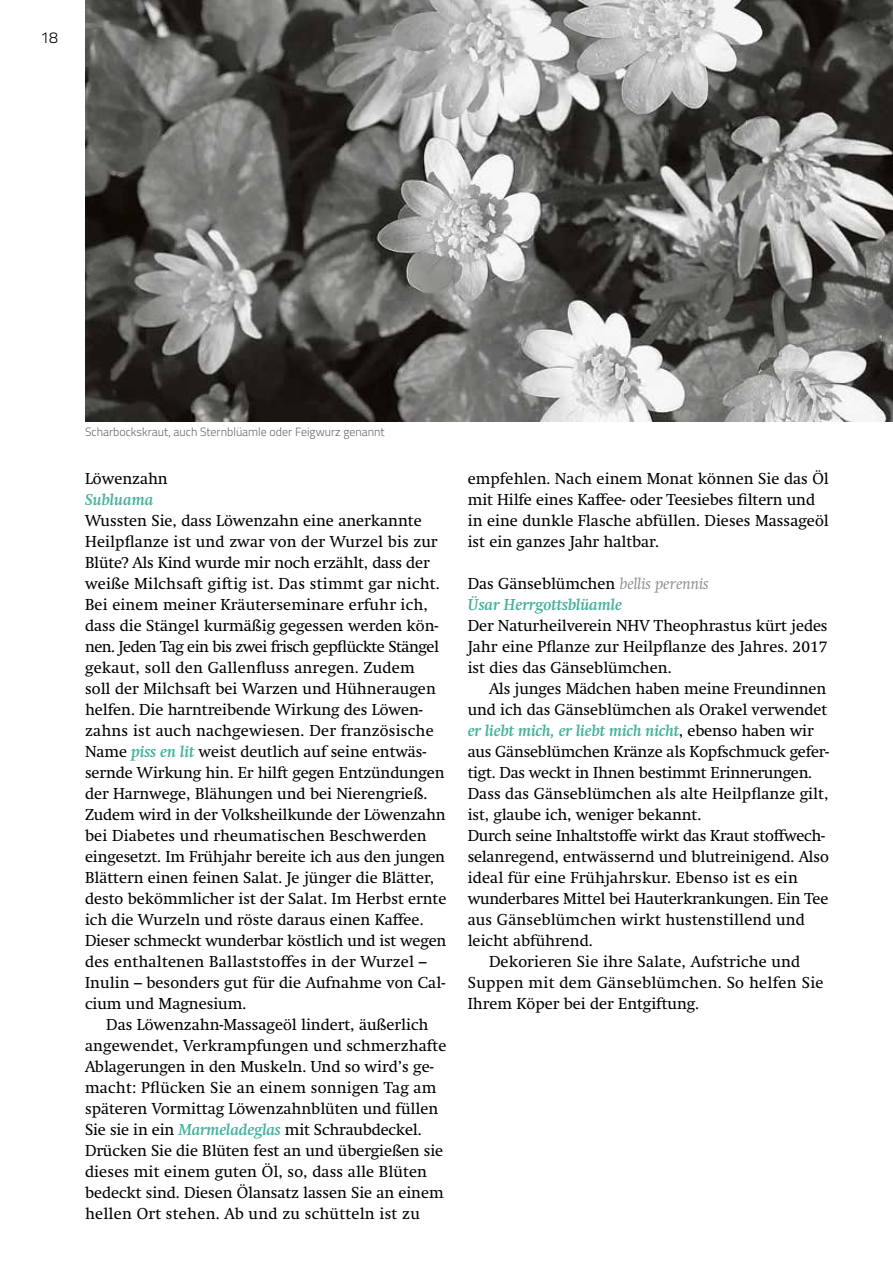
<style>
.page{position:relative;width:893px;height:1263px;background:#fff}
.page>*{position:absolute;margin:0;border:0;box-sizing:border-box;transform-origin:0 0}
.t1{font:15.75px/21px "Swift";color:#000}
.t2{font:italic 700 15.75px/21px "Swift";color:#45b29c}
.t3{font:15.75px "Swift";letter-spacing:.02em;color:#000}
.t4{font:300 15.75px "Titillium";color:#000}
.t5{font:300 12px "Titillium";color:#6a6864}
.s1{font-weight:700;font-style:italic;color:#45b29c}
.s2{font-weight:400;font-style:normal;color:#000}
.s3{font-weight:400;color:#949290}
</style>
<div class="page">
<img style="left:85px;top:0;width:808px;height:421px">
<p class="t4" style="left:40px;top:26px;width:19px">18</p>
<p class="t5" style="left:85px;top:424px;width:301px">Scharbockskraut, auch Sternblüamle oder Feigwurz genannt</p>
<p class="t1" style="left:85px;top:468px;width:84px">Löwenzahn</p>
<p class="t2" style="left:85px;top:489px;width:70px">Subluama</p>
<p class="t1" style="left:85px;top:510px;width:363px">Wussten Sie, dass Löwenzahn eine anerkannte Heilpflanze ist und zwar von der Wurzel bis zur Blüte? Als Kind wurde mir noch erzählt, dass der weiße Milchsaft giftig ist. Das stimmt gar nicht.<br>Bei einem meiner Kräuterseminare erfuhr ich, dass die Stängel kurmäßig gegessen werden kön&shy;nen. Jeden Tag ein bis zwei frisch gepflückte Stängel gekaut, soll den Gallenfluss anregen. Zudem<br>soll der Milchsaft bei Warzen und Hühneraugen helfen. Die harntreibende Wirkung des Löwen&shy;zahns ist auch nachgewiesen. Der französische Name <span class="s1">piss en lit</span> weist deutlich auf seine entwäs&shy;sernde Wirkung hin. Er hilft gegen Entzündungen der Harnwege, Blähungen und bei Nierengrieß.<br>Zudem wird in der Volksheilkunde der Löwenzahn bei Diabetes und rheumatischen Beschwerden eingesetzt. Im Frühjahr bereite ich aus den jungen Blättern einen feinen Salat. Je jünger die Blätter, desto bekömmlicher ist der Salat. Im Herbst ernte ich die Wurzeln und röste daraus einen Kaffee.<br>Dieser schmeckt wunderbar köstlich und ist wegen des enthaltenen Ballaststoffes in der Wurzel – Inulin – besonders gut für die Aufnahme von Cal&shy;cium und Magnesium.</p>
<p class="t1" style="left:85px;top:1014px;width:363px;text-indent:21px">Das Löwenzahn-Massageöl lindert, äußerlich angewendet, Verkrampfungen und schmerzhafte Ablagerungen in den Muskeln. Und so wird’s ge&shy;macht: Pflücken Sie an einem sonnigen Tag am späteren Vormittag Löwenzahnblüten und füllen Sie sie in ein <span class="s1">Marmeladeglas</span> mit Schraubdeckel.<br>Drücken Sie die Blüten fest an und übergießen sie dieses mit einem guten Öl, so, dass alle Blüten bedeckt sind. Diesen Ölansatz lassen Sie an einem hellen Ort stehen. Ab und zu schütteln ist zu</p>
<p class="t1" style="left:468px;top:468px;width:363px">empfehlen. Nach einem Monat können Sie das Öl mit Hilfe eines Kaffee- oder Teesiebes filtern und in eine dunkle Flasche abfüllen. Dieses Massageöl ist ein ganzes Jahr haltbar.</p>
<p class="t2" style="left:468px;top:573px;width:242px"><span class="s2">Das Gänseblümchen</span> <span class="s3">bellis perennis<br></span>Üsar Herrgottsblüamle</p>
<p class="t1" style="left:468px;top:615px;width:361px;text-align:justify">Der Naturheilverein NHV Theophrastus kürt jedes Jahr eine Pflanze zur Heilpflanze des Jahres. 2017 ist dies das Gänseblümchen.</p>
<p class="t1" style="left:489px;top:678px;width:339px">Als junges Mädchen haben meine Freundinnen</p>
<p class="t1" style="left:468px;top:699px;width:361px">und ich das Gänseblümchen als Orakel verwendet</p>
<p class="t2" style="left:468px;top:720px;width:347px">er liebt mich, er liebt mich nicht<span class="s2">, ebenso haben wir</span></p>
<p class="t1" style="left:468px;top:741px;width:363px">aus Gänseblümchen Kränze als Kopfschmuck gefer-</p>
<p class="t1" style="left:468px;top:762px;width:346px">tigt. Das weckt in Ihnen bestimmt Erinnerungen.</p>
<p class="t1" style="left:468px;top:783px;width:362px">Dass das Gänseblümchen als alte Heilpflanze gilt,</p>
<p class="t1" style="left:468px;top:804px;width:235px">ist, glaube ich, weniger bekannt.</p>
<p class="t1" style="left:468px;top:825px;width:359px">Durch seine Inhaltstoffe wirkt das Kraut stoffwech-</p>
<p class="t1" style="left:468px;top:846px;width:363px">selanregend, entwässernd und blutreinigend. Also</p>
<p class="t1" style="left:468px;top:867px;width:332px">ideal für eine Frühjahrskur. Ebenso ist es ein</p>
<p class="t1" style="left:468px;top:888px;width:362px">wunderbares Mittel bei Hauterkrankungen. Ein Tee</p>
<p class="t1" style="left:468px;top:909px;width:339px">aus Gänseblümchen wirkt hustenstillend und</p>
<p class="t1" style="left:468px;top:930px;width:126px">leicht abführend.</p>
<p class="t1" style="left:489px;top:951px;width:313px">Dekorieren Sie ihre Salate, Aufstriche und</p>
<p class="t3" style="left:468px;top:973px;width:357px">Suppen mit dem Gänseblümchen. So helfen Sie</p>
<p class="t1" style="left:468px;top:993px;width:233px">Ihrem Köper bei der Entgiftung.</p>
</div>
